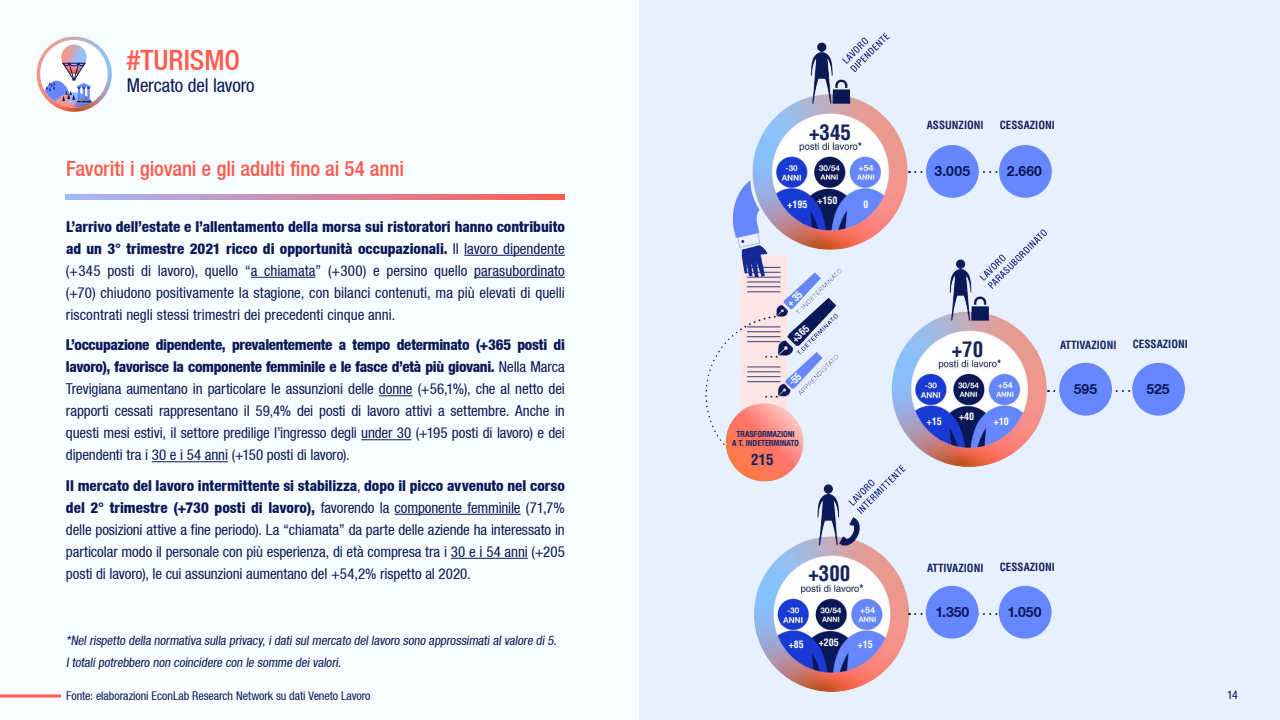
<style>
.page{position:relative;width:1280px;height:720px;background:#f7fdff}
.page>*{position:absolute;margin:0;border:0;box-sizing:border-box;transform-origin:0 0}
.t1{font:500 condensed 28px "Helvetica Neue LT";color:#ff5c4f}
.t2{font:500 condensed 21px "Helvetica Neue LT";letter-spacing:-.005em;color:#ff5c4f}
.t3{font:700 condensed 21px "Helvetica LT Std";color:#17235f}
.t4{font:condensed 19px "Helvetica Neue LT";letter-spacing:-.005em;color:#0b1857}
.t5{font:condensed 15px/22px "Helvetica Neue LT";letter-spacing:-.005em;color:#0b1857;text-align:justify}
.t6{font:700 condensed 15px "Helvetica LT Std";color:#17235f}
.t7{font:700 14px "Helvetica Neue CE";color:#0b1857}
.t8{font:condensed 13px/22px "Helvetica Neue LT";color:#0b1857}
.t9{font:condensed 12px "Helvetica Neue LT";letter-spacing:-.005em;color:#0b1857}
.t10{font:700 condensed 11px "Helvetica LT Std";color:#17235f}
.t11{font:700 condensed 10px "Helvetica LT Std";color:#fff}
.t12{font:700 condensed 8px/9.6px "Helvetica LT Std";letter-spacing:-.02em;color:#17235f;text-align:center}
.s1{font-weight:800}
</style>
<div class="page">
<div style="left:640px;top:0;width:640px;height:720px;background:#e7f0ff"></div>
<svg style="left:66px;top:195px;width:499px;height:5px;background:#d189a6"></svg>
<svg style="left:37px;top:37px;width:75px;height:75px"></svg>
<div style="left:40px;top:40px;width:68px;height:68px;background:#fff;border-radius:50%"></div>
<img style="left:40px;top:45px;width:54px;height:63px">
<img style="left:705px;top:32px;width:343px;height:660px">
<svg style="left:0;top:694px;width:61px;height:4px"></svg>
<svg style="left:1048px;top:390px;width:83px;height:2px"></svg>
<svg style="left:909px;top:171px;width:90px;height:2px"></svg>
<svg style="left:909px;top:613px;width:90px;height:2px"></svg>
<div style="left:926px;top:586px;width:53px;height:53px;background:#6687ff;border-radius:50%"></div>
<div style="left:1132px;top:363px;width:53px;height:53px;background:#6687ff;border-radius:50%"></div>
<div style="left:1059px;top:363px;width:53px;height:53px;background:#6687ff;border-radius:50%"></div>
<div style="left:926px;top:145px;width:53px;height:53px;background:#6687ff;border-radius:50%"></div>
<div style="left:999px;top:145px;width:53px;height:53px;background:#6687ff;border-radius:50%"></div>
<div style="left:999px;top:586px;width:53px;height:53px;background:#6687ff;border-radius:50%"></div>
<hr style="left:464px;top:255px;width:101px;height:1px;background:#0b1857">
<hr style="left:251px;top:277px;width:64px;height:1px;background:#0b1857">
<hr style="left:474px;top:277px;width:91px;height:1px;background:#0b1857">
<hr style="left:379px;top:395px;width:34px;height:1px;background:#0b1857">
<hr style="left:361px;top:439px;width:50px;height:1px;background:#0b1857">
<hr style="left:152px;top:461px;width:76px;height:1px;background:#0b1857">
<hr style="left:395px;top:514px;width:126px;height:1px;background:#0b1857">
<hr style="left:451px;top:558px;width:77px;height:1px;background:#0b1857">
<svg style="left:788px;top:290px;width:15px;height:17px"></svg>
<svg style="left:790px;top:372px;width:12px;height:12px"></svg>
<h1 class="t1" style="left:127px;top:43px;width:115px">#TURISMO</h1>
<p class="t4" style="left:127px;top:75px;width:129px">Mercato del lavoro</p>
<h2 class="t2" style="left:66px;top:156px;width:340px">Favoriti i giovani e gli adulti fino ai 54 anni</h2>
<p class="t5" style="left:66px;top:215px;width:500px"><span class="s1">L’arrivo dell’estate e l’allentamento della morsa sui ristoratori hanno contribuito ad un 3° trimestre 2021 ricco di opportunità occupazionali.</span> Il lavoro dipendente (+345 posti di lavoro), quello “a chiamata” (+300) e persino quello parasubordinato (+70) chiudono positivamente la stagione, con bilanci contenuti, ma più elevati di quelli riscontrati negli stessi trimestri dei precedenti cinque anni.</p>
<p class="t5" style="left:66px;top:334px;width:500px"><span class="s1">L’occupazione dipendente, prevalentemente a tempo determinato (+365 posti di lavoro), favorisce la componente femminile e le fasce d’età più giovani.</span> Nella Marca Trevigiana aumentano in particolare le assunzioni delle donne (+56,1%), che al netto dei rapporti cessati rappresentano il 59,4% dei posti di lavoro attivi a settembre. Anche in questi mesi estivi, il settore predilige l’ingresso degli under 30 (+195 posti di lavoro) e dei dipendenti tra i 30 e i 54 anni (+150 posti di lavoro).</p>
<p class="t5" style="left:66px;top:474px;width:500px"><span class="s1">Il mercato del lavoro intermittente si stabilizza</span>, <span class="s1">dopo il picco avvenuto nel corso del 2° trimestre (+730 posti di lavoro),</span> favorendo la componente femminile (71,7% delle posizioni attive a fine periodo). La “chiamata” da parte delle aziende ha interessato in particolar modo il personale con più esperienza, di età compresa tra i 30 e i 54 anni (+205 posti di lavoro), le cui assunzioni aumentano del +54,2% rispetto al 2020.</p>
<p class="t8" style="left:66px;top:629px;width:494px">*Nel rispetto della normativa sulla privacy, i dati sul mercato del lavoro sono approssimati al valore di 5.<br>I totali potrebbero non coincidere con le somme dei valori.</p>
<p class="t9" style="left:66px;top:688px;width:306px">Fonte: elaborazioni EconLab Research Network su dati Veneto Lavoro</p>
<h2 class="t3" style="left:809px;top:119px;width:43px">+345</h2>
<p class="t11" style="left:787px;top:196px;width:52px">+195 +150</p>
<p class="t11" style="left:864px;top:198px;width:6px">0</p>
<p class="t11" style="left:789px;top:336px;width:22px;rotate:-45deg">+365</p>
<p class="t12" style="left:732px;top:429px;width:68px">TRASFORMAZIONI<br>A T. INDETERMINATO</p>
<p class="t6" style="left:751px;top:450px;width:24px">215</p>
<h2 class="t3" style="left:808px;top:560px;width:43px">+300</h2>
<p class="t11" style="left:789px;top:638px;width:16px">+85</p>
<p class="t11" style="left:819px;top:636px;width:21px">+205</p>
<p class="t11" style="left:858px;top:638px;width:16px">+15</p>
<p class="t10" style="left:927px;top:118px;width:58px">ASSUNZIONI</p>
<p class="t10" style="left:1000px;top:118px;width:57px">CESSAZIONI</p>
<p class="t7" style="left:935px;top:162px;width:37px">3.005</p>
<p class="t7" style="left:1007px;top:162px;width:37px">2.660</p>
<h2 class="t3" style="left:952px;top:336px;width:33px">+70</h2>
<p class="t11" style="left:927px;top:415px;width:16px">+15</p>
<p class="t11" style="left:959px;top:410px;width:16px">+40</p>
<p class="t11" style="left:994px;top:415px;width:16px">+10</p>
<p class="t10" style="left:1060px;top:338px;width:58px">ATTIVAZIONI</p>
<p class="t10" style="left:1133px;top:337px;width:57px">CESSAZIONI</p>
<p class="t7" style="left:1074px;top:381px;width:25px">595</p>
<p class="t7" style="left:1146px;top:381px;width:25px">525</p>
<p class="t10" style="left:927px;top:561px;width:58px">ATTIVAZIONI</p>
<p class="t10" style="left:1000px;top:560px;width:57px">CESSAZIONI</p>
<p class="t7" style="left:935px;top:604px;width:36px">1.350</p>
<p class="t7" style="left:1007px;top:604px;width:36px">1.050</p>
<p class="t9" style="left:1227px;top:688px;width:12px">14</p>
</div>
